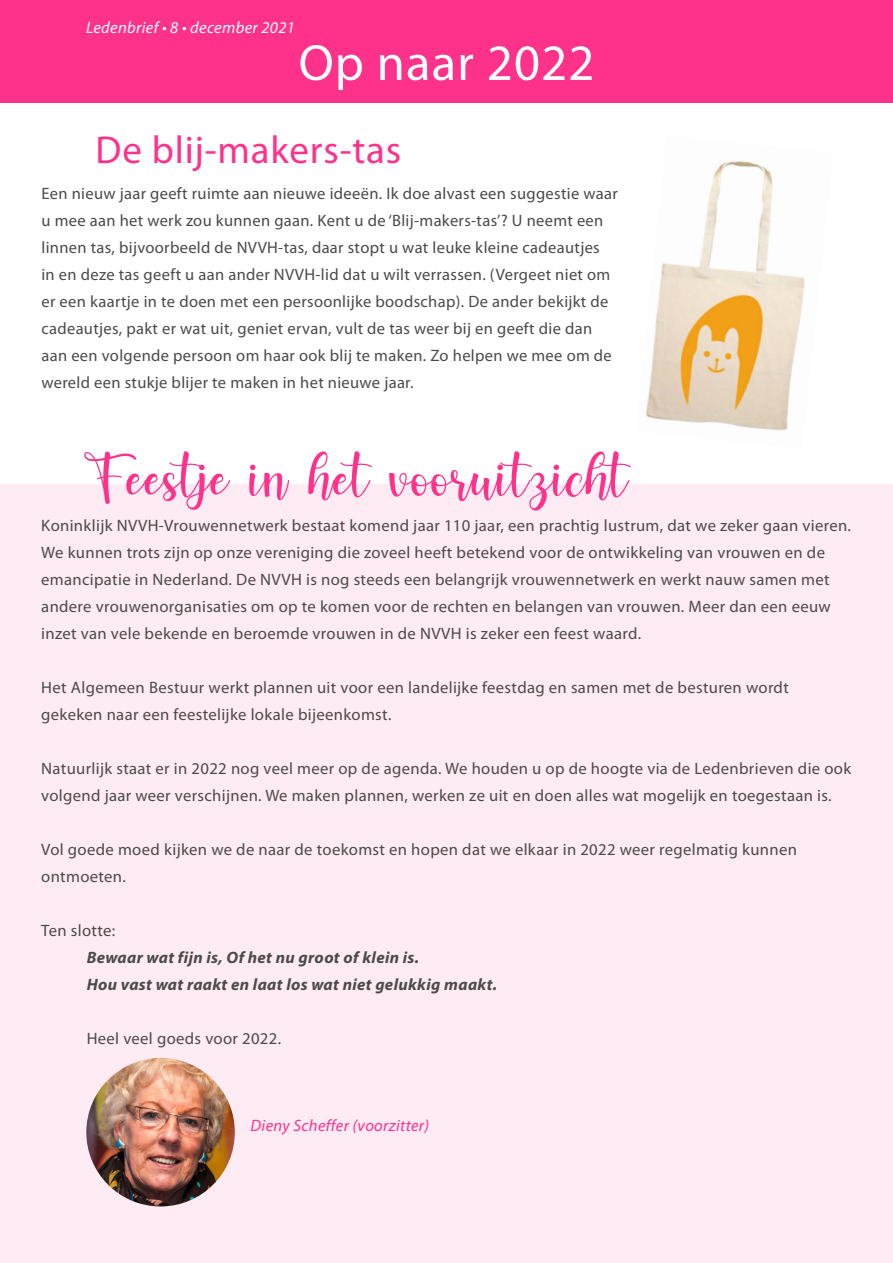
<style>
.page{position:relative;width:893px;height:1263px;background:#fff}
.page>*{position:absolute;margin:0;border:0;box-sizing:border-box;transform-origin:0 0}
.t1{font:63px "Sweet Story";letter-spacing:.02em;color:#ff328b}
.t2{font:51px "Myriad Pro";letter-spacing:.02em;color:#fff}
.t3{font:39px "Myriad Pro";letter-spacing:.02em;color:#ff328b}
.t4{font:16.5px/27px "Myriad Pro";letter-spacing:.02em;color:#4a4a49}
.t5{font:italic 700 16.5px/27px "Myriad Pro";letter-spacing:.02em;color:#4a4a49}
.t6{font:italic 16.5px "Myriad Pro";letter-spacing:.02em;color:#ff328b}
.t7{font:italic 16.5px "Myriad Pro";letter-spacing:.02em;color:#fff}
</style>
<div class="page">
<div style="left:0;top:485px;width:893px;height:778px;background:#ffebf4"></div>
<div style="left:0;top:0;width:893px;height:102px;background:#ff328b"></div>
<img style="left:86px;top:1058px;width:149px;height:148px;border-radius:74px">
<img style="left:646px;top:160px;width:159px;height:271px">
<p class="t7" style="left:86px;top:19px;width:210px">Ledenbrief • 8 • december 2021</p>
<h2 class="t2" style="left:299px;top:35px;width:297px">Op naar 2022</h2>
<h3 class="t3" style="left:95px;top:129px;width:307px">De blij-makers-tas</h3>
<p class="t4" style="left:41px;top:180px;width:578px">Een nieuw jaar geeft ruimte aan nieuwe ideeën. Ik doe alvast een suggestie waar u mee aan het werk zou kunnen gaan. Kent u de ‘Blij-makers-tas’? U neemt een linnen tas, bijvoorbeeld de NVVH-tas, daar stopt u wat leuke kleine cadeautjes<br>in en deze tas geeft u aan ander NVVH-lid dat u wilt verrassen. (Vergeet niet om er een kaartje in te doen met een persoonlijke boodschap). De ander bekijkt de cadeautjes, pakt er wat uit, geniet ervan, vult de tas weer bij en geeft die dan aan een volgende persoon om haar ook blij te maken. Zo helpen we mee om de wereld een stukje blijer te maken in het nieuwe jaar.</p>
<h1 class="t1" style="left:87px;top:444px;width:543px">Feestje in het vooruitzicht</h1>
<p class="t4" style="left:41px;top:513px;width:811px">Koninklijk NVVH-Vrouwennetwerk bestaat komend jaar 110 jaar, een prachtig lustrum, dat we zeker gaan vieren.<br>We kunnen trots zijn op onze vereniging die zoveel heeft betekend voor de ontwikkeling van vrouwen en de emancipatie in Nederland. De NVVH is nog steeds een belangrijk vrouwennetwerk en werkt nauw samen met andere vrouwenorganisaties om op te komen voor de rechten en belangen van vrouwen. Meer dan een eeuw inzet van vele bekende en beroemde vrouwen in de NVVH is zeker een feest waard.</p>
<p class="t4" style="left:41px;top:675px;width:749px">Het Algemeen Bestuur werkt plannen uit voor een landelijke feestdag en samen met de besturen wordt gekeken naar een feestelijke lokale bijeenkomst.</p>
<p class="t4" style="left:41px;top:756px;width:811px">Natuurlijk staat er in 2022 nog veel meer op de agenda. We houden u op de hoogte via de Ledenbrieven die ook volgend jaar weer verschijnen. We maken plannen, werken ze uit en doen alles wat mogelijk en toegestaan is.</p>
<p class="t4" style="left:41px;top:837px;width:757px">Vol goede moed kijken we de naar de toekomst en hopen dat we elkaar in 2022 weer regelmatig kunnen ontmoeten.</p>
<p class="t4" style="left:41px;top:918px;width:75px">Ten slotte:</p>
<p class="t5" style="left:87px;top:945px;width:412px">Bewaar wat fijn is, Of het nu groot of klein is.<br>Hou vast wat raakt en laat los wat niet gelukkig maakt.</p>
<p class="t4" style="left:87px;top:1026px;width:196px">Heel veel goeds voor 2022.</p>
<p class="t6" style="left:250px;top:1117px;width:180px">Dieny Scheffer (voorzitter)</p>
</div>
